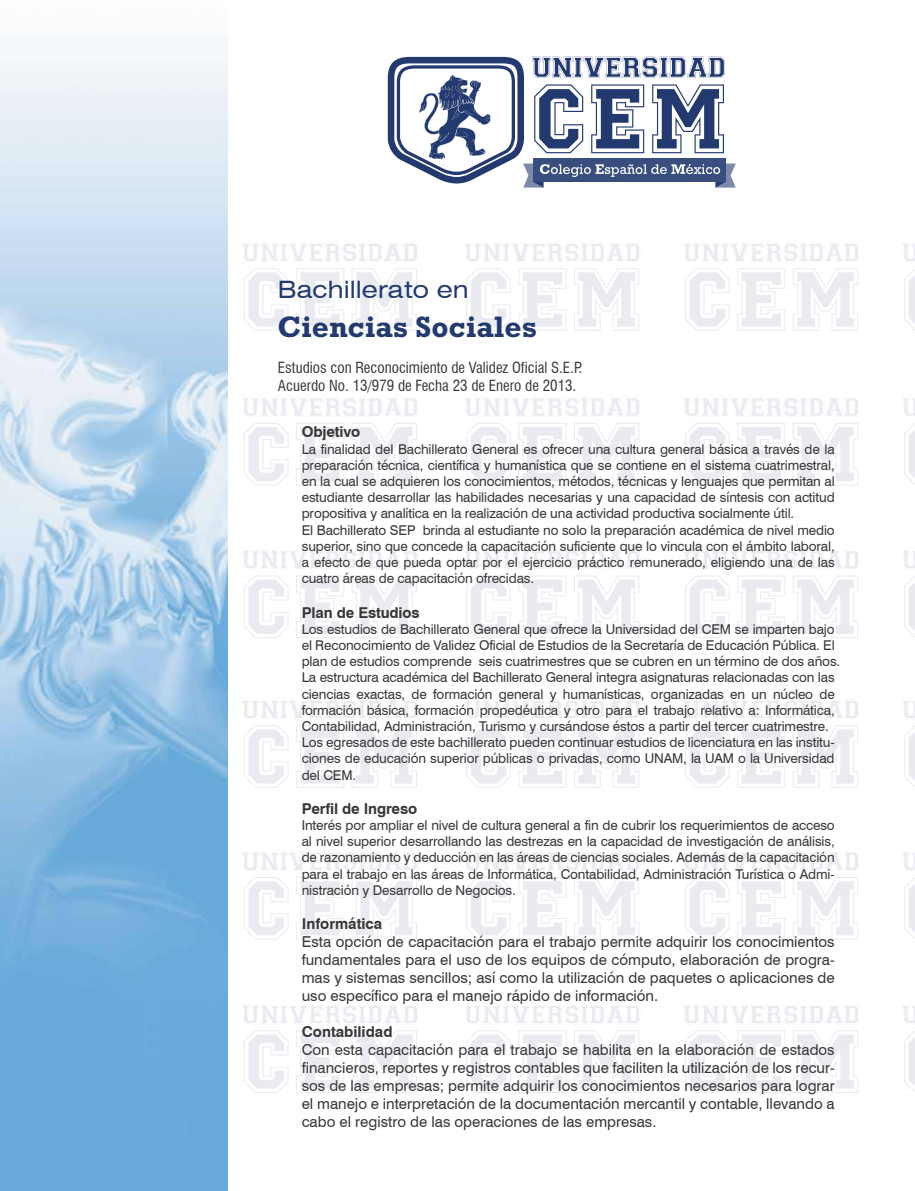
<style>
.page{position:relative;width:915px;height:1191px;background:#fff}
.page>*{position:absolute;margin:0;border:0;box-sizing:border-box;transform-origin:0 0}
.t1{font:700 30px "Rockwell Std";color:#233a71}
.t2{font:expanded 24px "Swiss 721 BT";color:#233a71}
.t3{font:15px/18px "Swiss 721 BT";color:#373737;text-align:justify}
.t4{font:condensed 15px/18px "Swiss 721 BT";color:#373737}
.t5{font:700 15px "Swiss 721 BT";letter-spacing:-.01em;color:#373737}
.t6{font:13.5px/16.2px "Swiss 721 BT";letter-spacing:-.01em;color:#373737}
</style>
<div class="page">
<svg style="left:296px;top:268px;width:48px;height:63px"></svg>
<svg style="left:352px;top:268px;width:65px;height:63px"></svg>
<svg style="left:244px;top:268px;width:44px;height:63px"></svg>
<svg style="left:243px;top:244px;width:174px;height:17px"></svg>
<svg style="left:518px;top:268px;width:48px;height:63px"></svg>
<svg style="left:574px;top:268px;width:65px;height:63px"></svg>
<svg style="left:466px;top:268px;width:45px;height:63px"></svg>
<svg style="left:465px;top:244px;width:174px;height:17px"></svg>
<svg style="left:737px;top:268px;width:48px;height:63px"></svg>
<svg style="left:793px;top:268px;width:65px;height:63px"></svg>
<svg style="left:685px;top:268px;width:44px;height:63px"></svg>
<svg style="left:684px;top:244px;width:174px;height:17px"></svg>
<svg style="left:296px;top:423px;width:48px;height:62px"></svg>
<svg style="left:352px;top:423px;width:65px;height:62px"></svg>
<svg style="left:244px;top:423px;width:44px;height:62px"></svg>
<svg style="left:243px;top:398px;width:174px;height:18px"></svg>
<svg style="left:518px;top:423px;width:48px;height:62px"></svg>
<svg style="left:574px;top:423px;width:65px;height:62px"></svg>
<svg style="left:466px;top:423px;width:45px;height:62px"></svg>
<svg style="left:465px;top:398px;width:174px;height:18px"></svg>
<svg style="left:737px;top:423px;width:48px;height:62px"></svg>
<svg style="left:793px;top:423px;width:65px;height:62px"></svg>
<svg style="left:685px;top:423px;width:44px;height:62px"></svg>
<svg style="left:684px;top:398px;width:174px;height:18px"></svg>
<svg style="left:296px;top:575px;width:48px;height:63px"></svg>
<svg style="left:352px;top:575px;width:65px;height:63px"></svg>
<svg style="left:244px;top:575px;width:44px;height:63px"></svg>
<svg style="left:243px;top:551px;width:174px;height:17px"></svg>
<svg style="left:518px;top:575px;width:48px;height:63px"></svg>
<svg style="left:574px;top:575px;width:65px;height:63px"></svg>
<svg style="left:466px;top:575px;width:45px;height:63px"></svg>
<svg style="left:465px;top:551px;width:174px;height:17px"></svg>
<svg style="left:737px;top:575px;width:48px;height:63px"></svg>
<svg style="left:793px;top:575px;width:65px;height:63px"></svg>
<svg style="left:685px;top:575px;width:44px;height:63px"></svg>
<svg style="left:684px;top:551px;width:174px;height:17px"></svg>
<svg style="left:296px;top:725px;width:48px;height:63px"></svg>
<svg style="left:352px;top:725px;width:65px;height:63px"></svg>
<svg style="left:244px;top:725px;width:44px;height:63px"></svg>
<svg style="left:243px;top:701px;width:174px;height:17px"></svg>
<svg style="left:518px;top:725px;width:48px;height:63px"></svg>
<svg style="left:574px;top:725px;width:65px;height:63px"></svg>
<svg style="left:466px;top:725px;width:45px;height:63px"></svg>
<svg style="left:465px;top:701px;width:174px;height:17px"></svg>
<svg style="left:737px;top:725px;width:48px;height:63px"></svg>
<svg style="left:793px;top:725px;width:65px;height:63px"></svg>
<svg style="left:685px;top:725px;width:44px;height:63px"></svg>
<svg style="left:684px;top:701px;width:174px;height:17px"></svg>
<svg style="left:296px;top:877px;width:48px;height:62px"></svg>
<svg style="left:352px;top:877px;width:65px;height:62px"></svg>
<svg style="left:244px;top:877px;width:44px;height:62px"></svg>
<svg style="left:243px;top:853px;width:174px;height:17px"></svg>
<svg style="left:518px;top:877px;width:48px;height:62px"></svg>
<svg style="left:574px;top:877px;width:65px;height:62px"></svg>
<svg style="left:466px;top:877px;width:45px;height:62px"></svg>
<svg style="left:465px;top:853px;width:174px;height:17px"></svg>
<svg style="left:737px;top:877px;width:48px;height:62px"></svg>
<svg style="left:793px;top:877px;width:65px;height:62px"></svg>
<svg style="left:685px;top:877px;width:44px;height:62px"></svg>
<svg style="left:684px;top:853px;width:174px;height:17px"></svg>
<svg style="left:296px;top:1030px;width:48px;height:63px"></svg>
<svg style="left:352px;top:1030px;width:65px;height:63px"></svg>
<svg style="left:244px;top:1030px;width:44px;height:63px"></svg>
<svg style="left:243px;top:1006px;width:174px;height:17px"></svg>
<svg style="left:518px;top:1030px;width:48px;height:63px"></svg>
<svg style="left:574px;top:1030px;width:65px;height:63px"></svg>
<svg style="left:466px;top:1030px;width:45px;height:63px"></svg>
<svg style="left:465px;top:1006px;width:174px;height:17px"></svg>
<svg style="left:737px;top:1030px;width:48px;height:63px"></svg>
<svg style="left:793px;top:1030px;width:65px;height:63px"></svg>
<svg style="left:685px;top:1030px;width:44px;height:63px"></svg>
<svg style="left:684px;top:1006px;width:174px;height:17px"></svg>
<svg style="left:904px;top:424px;width:10px;height:60px"></svg>
<svg style="left:903px;top:398px;width:11px;height:18px"></svg>
<svg style="left:904px;top:270px;width:10px;height:59px"></svg>
<svg style="left:903px;top:244px;width:11px;height:17px"></svg>
<svg style="left:904px;top:577px;width:10px;height:60px"></svg>
<svg style="left:903px;top:551px;width:11px;height:17px"></svg>
<svg style="left:904px;top:727px;width:10px;height:59px"></svg>
<svg style="left:903px;top:701px;width:11px;height:17px"></svg>
<svg style="left:904px;top:878px;width:10px;height:60px"></svg>
<svg style="left:903px;top:853px;width:11px;height:17px"></svg>
<svg style="left:904px;top:1032px;width:10px;height:59px"></svg>
<svg style="left:903px;top:1006px;width:11px;height:17px"></svg>
<img style="left:0;top:36px;width:227px;height:1155px">
<svg style="left:387px;top:57px;width:348px;height:131px"></svg>
<h2 class="t2" style="left:278px;top:275px;width:192px">Bachillerato en</h2>
<h1 class="t1" style="left:278px;top:309px;width:261px">Ciencias Sociales</h1>
<p class="t4" style="left:278px;top:358px;width:306px">Estudios con Reconocimiento de Validez Oficial S.E.P.<br>Acuerdo No. 13/979 de Fecha 23 de Enero de 2013.</p>
<p class="t5" style="left:302px;top:423px;width:60px">Objetivo</p>
<p class="t6" style="left:302px;top:440px;width:534px">La finalidad del Bachillerato General es ofrecer una cultura general básica a través de la preparación técnica, científica y humanística que se contiene en el sistema cuatrimestral, en la cual se adquieren los conocimientos, métodos, técnicas y lenguajes que permitan al estudiante desarrollar las habilidades necesarias y una capacidad de síntesis con actitud propositiva y analítica en la realización de una actividad productiva socialmente útil.<br>El Bachillerato SEP brinda al estudiante no solo la preparación académica de nivel medio superior, sino que concede la capacitación suficiente que lo vincula con el ámbito laboral, a efecto de que pueda optar por el ejercicio práctico remunerado, eligiendo una de las cuatro áreas de capacitación ofrecidas.</p>
<p class="t5" style="left:302px;top:603px;width:119px">Plan de Estudios</p>
<p class="t6" style="left:302px;top:620px;width:540px">Los estudios de Bachillerato General que ofrece la Universidad del CEM se imparten bajo el Reconocimiento de Validez Oficial de Estudios de la Secretaría de Educación Pública. El plan de estudios comprende seis cuatrimestres que se cubren en un término de dos años.<br>La estructura académica del Bachillerato General integra asignaturas relacionadas con las ciencias exactas, de formación general y humanísticas, organizadas en un núcleo de formación básica, formación propedéutica y otro para el trabajo relativo a: Informática, Contabilidad, Administración, Turismo y cursándose éstos a partir del tercer cuatrimestre.<br>Los egresados de este bachillerato pueden continuar estudios de licenciatura en las institu&shy;ciones de educación superior públicas o privadas, como UNAM, la UAM o la Universidad del CEM.</p>
<p class="t5" style="left:302px;top:799px;width:117px">Perfil de Ingreso</p>
<p class="t6" style="left:302px;top:817px;width:534px;text-align:justify">Interés por ampliar el nivel de cultura general a fin de cubrir los requerimientos de acceso al nivel superior desarrollando las destrezas en la capacidad de investigación de análisis, de razonamiento y deducción en las áreas de ciencias sociales. Además de la capacitación para el trabajo en las áreas de Informática, Contabilidad, Administración Turística o Admi&shy;nistración y Desarrollo de Negocios.</p>
<p class="t5" style="left:302px;top:914px;width:82px">Informática</p>
<p class="t3" style="left:302px;top:932px;width:534px">Esta opción de capacitación para el trabajo permite adquirir los conocimientos fundamentales para el uso de los equipos de cómputo, elaboración de progra&shy;mas y sistemas sencillos; así como la utilización de paquetes o aplicaciones de uso específico para el manejo rápido de información.</p>
<p class="t5" style="left:302px;top:1022px;width:92px">Contabilidad</p>
<p class="t3" style="left:302px;top:1040px;width:534px">Con esta capacitación para el trabajo se habilita en la elaboración de estados financieros, reportes y registros contables que faciliten la utilización de los recur&shy;sos de las empresas; permite adquirir los conocimientos necesarios para lograr el manejo e interpretación de la documentación mercantil y contable, llevando a cabo el registro de las operaciones de las empresas.</p>
</div>
